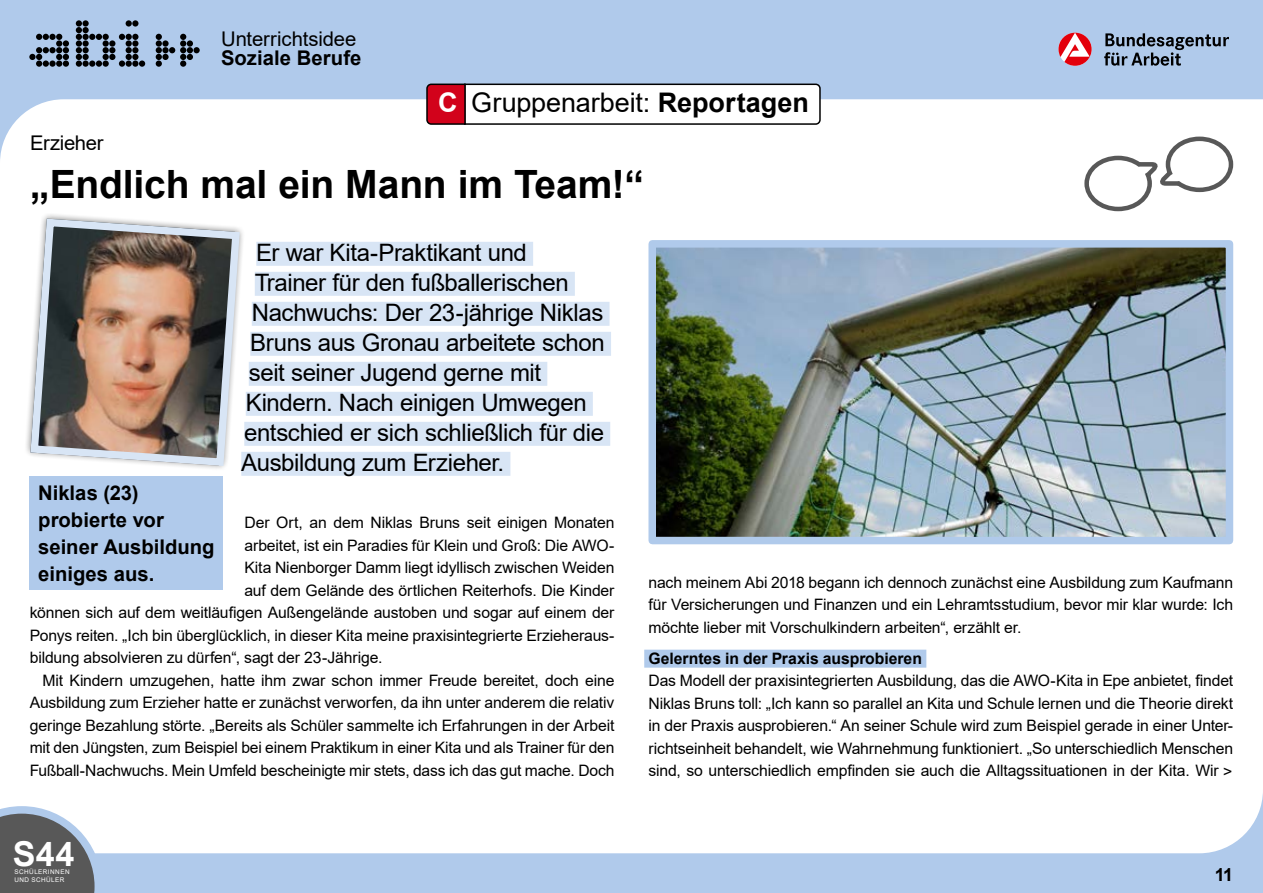
<style>
.page{position:relative;width:1263px;height:893px;background:#b0caeb}
.page>*{position:absolute;margin:0;border:0;box-sizing:border-box;transform-origin:0 0}
.H2_u-idee{font:700 39px "Arial";letter-spacing:-.005em;color:#000}
.t1{font:700 34.2px "Arial";color:#fff}
.t2{font:27px "Arial";letter-spacing:-.005em;color:#000}
.p_Intro_2021{font:24px "Arial";letter-spacing:-.015em;color:#000}
.p_caption{font:700 20.25px/27px "Arial";color:#000}
.p_OE_13_5{font:20.25px "Arial";letter-spacing:-.005em;color:#000}
.t3{font:700 18px "Arial";color:#000}
.p_oe_reportage{font:15.75px/22.5px "Arial";letter-spacing:-.01em;color:#000;text-align:justify}
.p_reportage{font:15.75px/22.5px "Arial";letter-spacing:-.01em;color:#000;text-align:justify}
.h3_reportage{font:700 15.75px "Arial";color:#000}
.t4{font:6.3px/8.2px "Arial";letter-spacing:.07em;color:#fff}
.s1{font-weight:700;color:#fff}
.s2{font-weight:700}
</style>
<div class="page">
<div style="left:0;top:99px;width:1263px;height:754px;background:#fff"></div>
<svg style="left:0;top:806px;width:102px;height:87px;background:#7c7f84"></svg>
<svg style="left:29px;top:34px;width:40px;height:33px"></svg>
<svg style="left:76px;top:20px;width:69px;height:47px"></svg>
<svg style="left:156px;top:34px;width:44px;height:33px"></svg>
<svg style="left:1104px;top:33px;width:125px;height:33px"></svg>
<svg style="left:1058px;top:33px;width:33px;height:33px"></svg>
<svg style="left:425px;top:83px;width:396px;height:43px;background:#e6d5d8"></svg>
<div style="left:256px;top:242px;width:277px;height:24px;background:#d8e5f5"></div>
<div style="left:255px;top:272px;width:320px;height:24px;background:#d8e5f5"></div>
<div style="left:252px;top:302px;width:357px;height:24px;background:#d8e5f5"></div>
<div style="left:250px;top:332px;width:361px;height:24px;background:#d8e5f5"></div>
<div style="left:249px;top:362px;width:298px;height:24px;background:#d8e5f5"></div>
<div style="left:246px;top:392px;width:347px;height:24px;background:#d8e5f5"></div>
<div style="left:244px;top:422px;width:366px;height:24px;background:#d8e5f5"></div>
<div style="left:241px;top:452px;width:269px;height:24px;background:#d8e5f5"></div>
<div style="left:30px;top:476px;width:193px;height:114px;background:#b0caeb"></div>
<div style="left:23px;top:212px;width:224px;height:261px;background:#fff"></div>
<img style="left:27px;top:215px;width:217px;height:255px">
<div style="left:644px;top:650px;width:282px;height:18px;background:#b0caeb"></div>
<img style="left:657px;top:249px;width:567px;height:286px">
<div style="left:648px;top:240px;width:585px;height:304px;border:8px solid #b0caeb"></div>
<svg style="left:1084px;top:137px;width:149px;height:74px;background:#e4e4e4"></svg>
<p class="p_OE_13_5" style="left:221px;top:25px;width:137px">Unterrichtsidee</p>
<p class="p_caption" style="left:221px;top:45px;width:142px">Soziale Berufe</p>
<h3 class="t2" style="left:438px;top:84px;width:372px"><span class="s1">C</span> Gruppenarbeit: <span class="s2">Reportagen</span></h3>
<p class="p_OE_13_5" style="left:30px;top:129px;width:75px">Erzieher</p>
<h2 class="H2_u-idee" style="left:30px;top:157px;width:615px">„Endlich mal ein Mann im Team!“</h2>
<p class="p_Intro_2021" style="left:256px;top:236px;width:272px">Er war Kita-Praktikant und</p>
<p class="p_Intro_2021" style="left:255px;top:266px;width:315px">Trainer für den fußballerischen</p>
<p class="p_Intro_2021" style="left:252px;top:296px;width:353px">Nachwuchs: Der 23-jährige Niklas</p>
<p class="p_Intro_2021" style="left:250px;top:326px;width:356px">Bruns aus Gronau arbeitete schon</p>
<p class="p_Intro_2021" style="left:249px;top:356px;width:294px">seit seiner Jugend gerne mit</p>
<p class="p_Intro_2021" style="left:246px;top:386px;width:342px">Kindern. Nach einigen Umwegen</p>
<p class="p_Intro_2021" style="left:244px;top:416px;width:361px">entschied er sich schließlich für die</p>
<p class="p_Intro_2021" style="left:241px;top:446px;width:264px">Ausbildung zum Erzieher.</p>
<p class="p_caption" style="left:38px;top:479px;width:178px">Niklas (23) probierte vor seiner Ausbildung einiges aus.</p>
<p class="p_oe_reportage" style="left:244px;top:512px;width:371px">Der Ort, an dem Niklas Bruns seit einigen Monaten</p>
<p class="p_oe_reportage" style="left:244px;top:534px;width:371px">arbeitet, ist ein Paradies für Klein und Groß: Die AWO-</p>
<p class="p_oe_reportage" style="left:244px;top:557px;width:372px">Kita Nienborger Damm liegt idyllisch zwischen Weiden</p>
<p class="p_oe_reportage" style="left:244px;top:579px;width:372px">auf dem Gelände des örtlichen Reiterhofs. Die Kinder</p>
<p class="p_oe_reportage" style="left:30px;top:602px;width:586px">können sich auf dem weitläufigen Außengelände austoben und sogar auf einem der</p>
<p class="p_oe_reportage" style="left:30px;top:624px;width:586px">Ponys reiten. „Ich bin überglücklich, in dieser Kita meine praxisintegrierte Erzieheraus-</p>
<p class="p_oe_reportage" style="left:30px;top:647px;width:354px">bildung absolvieren zu dürfen“, sagt der 23-Jährige.</p>
<p class="p_reportage" style="left:30px;top:669px;width:586px;text-indent:13px">Mit Kindern umzugehen, hatte ihm zwar schon immer Freude bereitet, doch eine Ausbildung zum Erzieher hatte er zunächst verworfen, da ihn unter anderem die relativ geringe Bezahlung störte. „Bereits als Schüler sammelte ich Erfahrungen in der Arbeit mit den Jüngsten, zum Beispiel bei einem Praktikum in einer Kita und als Trainer für den Fußball-Nachwuchs. Mein Umfeld bescheinigte mir stets, dass ich das gut mache. Doch</p>
<h2 class="t1" style="left:13px;top:830px;width:63px">S44</h2>
<p class="t4" style="left:14px;top:868px;width:57px">SCHÜLERINNEN<br>UND SCHÜLER</p>
<p class="p_reportage" style="left:648px;top:571px;width:586px">nach meinem Abi 2018 begann ich dennoch zunächst eine Ausbildung zum Kaufmann für Versicherungen und Finanzen und ein Lehramtsstudium, bevor mir klar wurde: Ich möchte lieber mit Vorschulkindern arbeiten“, erzählt er.</p>
<h3 class="h3_reportage" style="left:648px;top:647px;width:275px">Gelerntes in der Praxis ausprobieren</h3>
<p class="p_oe_reportage" style="left:648px;top:669px;width:586px">Das Modell der praxisintegrierten Ausbildung, das die AWO-Kita in Epe anbietet, findet Niklas Bruns toll: „Ich kann so parallel an Kita und Schule lernen und die Theorie direkt in der Praxis ausprobieren.“ An seiner Schule wird zum Beispiel gerade in einer Unter&shy;richtseinheit behandelt, wie Wahrnehmung funktioniert. „So unterschiedlich Menschen sind, so unterschiedlich empfinden sie auch die Alltagssituationen in der Kita. Wir &gt;</p>
<p class="t3" style="left:1215px;top:861px;width:20px">11</p>
</div>
